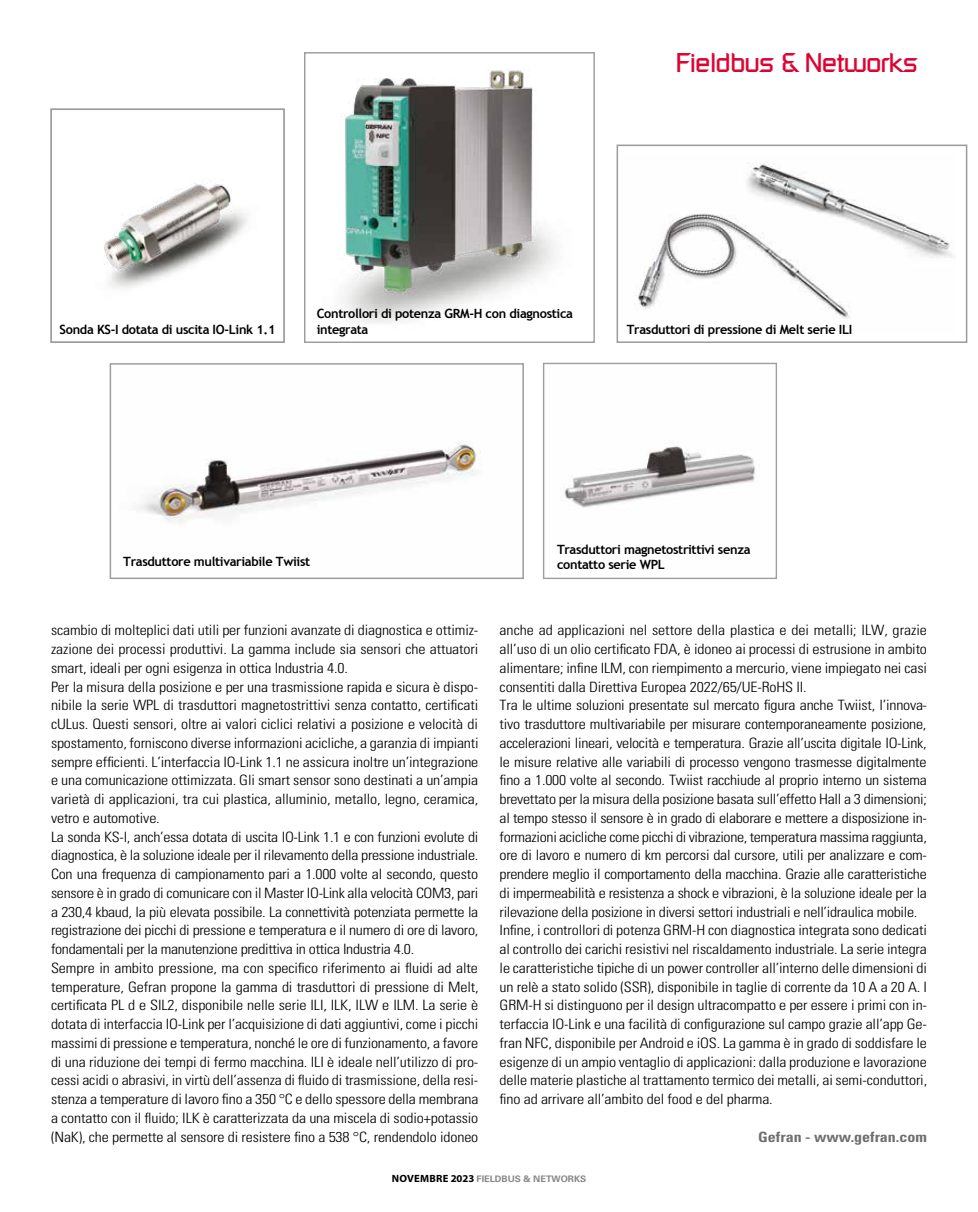
<style>
.page{position:relative;width:978px;height:1212px;background:#fff}
.page>*{position:absolute;margin:0;border:0;box-sizing:border-box;transform-origin:0 0}
.t1{font:27px "Russell Square LT";letter-spacing:-.04em;color:#dd0432}
.t2{font:300 condensed 14.25px/18.8px "Univers LT Std";letter-spacing:-.01em;color:#000;scale:1.12 1}
.t3{font:700 condensed 14.25px "Univers LT Std";color:#706f6f;scale:1.12 1}
.t4{font:700 12.75px/15.8px "Trebuchet MS";letter-spacing:-.025em;color:#000}
.t5{font:700 9px "Univers LT Std";color:#878787}
.s1{font-family:"Myriad Pro";font-size:10.5px;color:#000}
</style>
<div class="page">
<img style="left:104px;top:183px;width:143px;height:105px">
<div style="left:50px;top:108px;width:235px;height:235px;border:2px solid #9d9d9c"></div>
<img style="left:341px;top:69px;width:214px;height:254px">
<div style="left:304px;top:52px;width:291px;height:291px;border:1px solid #9d9d9c"></div>
<img style="left:136px;top:441px;width:345px;height:81px">
<div style="left:110px;top:363px;width:414px;height:216px;border:2px solid #9d9d9c"></div>
<img style="left:564px;top:443px;width:192px;height:65px">
<div style="left:543px;top:363px;width:234px;height:216px;border:1px solid #9d9d9c"></div>
<img style="left:635px;top:164px;width:318px;height:155px">
<div style="left:617px;top:145px;width:350px;height:198px;border:2px solid #9d9d9c"></div>
<h1 class="t1" style="left:675px;top:46px;width:244px">Fieldbus &amp; Networks</h1>
<p class="t4" style="left:60px;top:321px;width:217px">Sonda KS-I dotata di uscita IO-Link 1.1</p>
<p class="t4" style="left:317px;top:306px;width:258px">Controllori di potenza GRM-H con diagnostica integrata</p>
<p class="t4" style="left:627px;top:321px;width:227px">Trasduttori di pressione di Melt serie ILI</p>
<p class="t4" style="left:123px;top:554px;width:188px">Trasduttore multivariabile Twiist</p>
<p class="t4" style="left:557px;top:541px;width:195px">Trasduttori magnetostrittivi senza contatto serie WPL</p>
<p class="t2" style="left:51px;top:621px;width:383px">scambio di molteplici dati utili per funzioni avanzate di diagnostica e ottimiz&shy;zazione dei processi produttivi. La gamma include sia sensori che attuatori smart, ideali per ogni esigenza in ottica Industria 4.0.<br>Per la misura della posizione e per una trasmissione rapida e sicura è dispo&shy;nibile la serie WPL di trasduttori magnetostrittivi senza contatto, certificati cULus. Questi sensori, oltre ai valori ciclici relativi a posizione e velocità di spostamento, forniscono diverse informazioni acicliche, a garanzia di impianti sempre efficienti. L’interfaccia IO-Link 1.1 ne assicura inoltre un’integrazione e una comunicazione ottimizzata. Gli smart sensor sono destinati a un’ampia varietà di applicazioni, tra cui plastica, alluminio, metallo, legno, ceramica, vetro e automotive.<br>La sonda KS-I, anch’essa dotata di uscita IO-Link 1.1 e con funzioni evolute di diagnostica, è la soluzione ideale per il rilevamento della pressione industriale.<br>Con una frequenza di campionamento pari a 1.000 volte al secondo, questo sensore è in grado di comunicare con il Master IO-Link alla velocità COM3, pari a 230,4 kbaud, la più elevata possibile. La connettività potenziata permette la registrazione dei picchi di pressione e temperatura e il numero di ore di lavoro, fondamentali per la manutenzione predittiva in ottica Industria 4.0.<br>Sempre in ambito pressione, ma con specifico riferimento ai fluidi ad alte temperature, Gefran propone la gamma di trasduttori di pressione di Melt, certificata PL d e SIL2, disponibile nelle serie ILI, ILK, ILW e ILM. La serie è dotata di interfaccia IO-Link per l’acquisizione di dati aggiuntivi, come i picchi massimi di pressione e temperatura, nonché le ore di funzionamento, a favore di una riduzione dei tempi di fermo macchina. ILI è ideale nell’utilizzo di pro&shy;cessi acidi o abrasivi, in virtù dell’assenza di fluido di trasmissione, della resi&shy;stenza a temperature di lavoro fino a 350 °C e dello spessore della membrana a contatto con il fluido; ILK è caratterizzata da una miscela di sodio+potassio (NaK), che permette al sensore di resistere fino a 538 °C, rendendolo idoneo</p>
<p class="t2" style="left:500px;top:621px;width:383px">anche ad applicazioni nel settore della plastica e dei metalli; ILW, grazie all’uso di un olio certificato FDA, è idoneo ai processi di estrusione in ambito alimentare; infine ILM, con riempimento a mercurio, viene impiegato nei casi consentiti dalla Direttiva Europea 2022/65/UE-RoHS II.<br>Tra le ultime soluzioni presentate sul mercato figura anche Twiist, l’innova&shy;tivo trasduttore multivariabile per misurare contemporaneamente posizione, accelerazioni lineari, velocità e temperatura. Grazie all’uscita digitale IO-Link, le misure relative alle variabili di processo vengono trasmesse digitalmente fino a 1.000 volte al secondo. Twiist racchiude al proprio interno un sistema brevettato per la misura della posizione basata sull’effetto Hall a 3 dimensioni; al tempo stesso il sensore è in grado di elaborare e mettere a disposizione in&shy;formazioni acicliche come picchi di vibrazione, temperatura massima raggiunta, ore di lavoro e numero di km percorsi dal cursore, utili per analizzare e com&shy;prendere meglio il comportamento della macchina. Grazie alle caratteristiche di impermeabilità e resistenza a shock e vibrazioni, è la soluzione ideale per la rilevazione della posizione in diversi settori industriali e nell’idraulica mobile.<br>Infine, i controllori di potenza GRM-H con diagnostica integrata sono dedicati al controllo dei carichi resistivi nel riscaldamento industriale. La serie integra le caratteristiche tipiche di un power controller all’interno delle dimensioni di un relè a stato solido (SSR), disponibile in taglie di corrente da 10 A a 20 A. I GRM-H si distinguono per il design ultracompatto e per essere i primi con in&shy;terfaccia IO-Link e una facilità di configurazione sul campo grazie all’app Ge&shy;fran NFC, disponibile per Android e iOS. La gamma è in grado di soddisfare le esigenze di un ampio ventaglio di applicazioni: dalla produzione e lavorazione delle materie plastiche al trattamento termico dei metalli, ai semi-conduttori, fino ad arrivare all’ambito del food e del pharma.</p>
<p class="t3" style="left:758px;top:1128px;width:152px">Gefran - www.gefran.com</p>
<p class="t5" style="left:392px;top:1173px;width:196px"><span class="s1">NOVEMBRE 2023</span> FIELDBUS &amp; NETWORKS</p>
</div>
